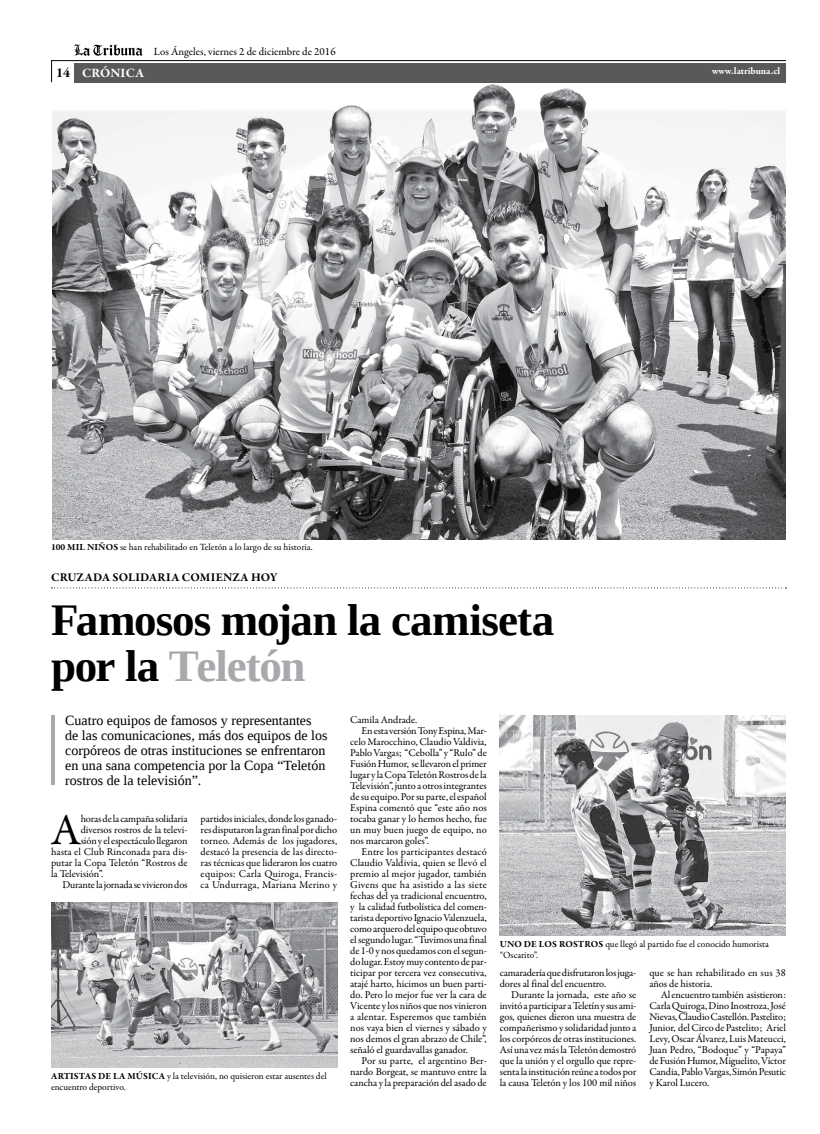
<style>
.page{position:relative;width:820px;height:1134px;background:#fff}
.page>*{position:absolute;margin:0;border:0;box-sizing:border-box;transform-origin:0 0}
.t1{font:700 45px/46px "Liberation Serif";letter-spacing:-.02em;color:#000}
.t2{font:44.5px "Garamond Premr Pro";color:#000}
.t3{font:14px/15px "Liberation Serif";color:#000}
.t4{font:700 14px "Garamond Premr Pro";color:#000}
.t5{font:700 13px "Garamond Premr Pro";letter-spacing:.01em;color:#fff}
.t6{font:700 12px "Garamond Premr Pro";letter-spacing:.01em;color:#000}
.t7{font:11px "Garamond Premr Pro";color:#000}
.t8{font:10.5px/11px "Garamond Premr Pro";letter-spacing:-.005em;color:#000;text-align:justify}
.t9{font:10.5px "Garamond Premr Pro";letter-spacing:.02em;color:#000}
.t10{font:700 10px "Garamond Premr Pro";color:#fff}
.t11{font:9.5px/11px "Garamond Premr Pro";color:#000}
.t12{font:700 9.5px "Garamond Premr Pro";color:#000}
.s1{font-weight:700}
.s2{color:#a7a9ac}
</style>
<div class="page">
<svg style="left:51px;top:44px;width:735px;height:39px"></svg>
<svg style="left:52px;top:587px;width:734px;height:1px"></svg>
<hr style="left:51px;top:715px;width:4px;height:70px;background:#a7a9ac">
<img style="left:52px;top:71px;width:733px;height:468px">
<img style="left:51px;top:902px;width:286px;height:165px">
<img style="left:499px;top:715px;width:286px;height:220px">
<h3 class="t4" style="left:56px;top:64px;width:16px">14</h3>
<p class="t7" style="left:154px;top:45px;width:183px">Los Ángeles, viernes 2 de diciembre de 2016</p>
<p class="t5" style="left:82px;top:65px;width:64px">CRÓNICA</p>
<p class="t10" style="left:711px;top:65px;width:70px">WWW.LATRIBUNA.CL</p>
<p class="t11" style="left:51px;top:542px;width:263px"><span class="s1">100 MIL NIÑOS</span> se han rehabilitado en Teletón a lo largo de su historia.</p>
<p class="t6" style="left:51px;top:570px;width:107px">CRUZADA SOLIDARIA</p>
<p class="t6" style="left:182px;top:570px;width:97px">COMIENZA HOY</p>
<h1 class="t1" style="left:51px;top:596px;width:504px">Famosos mojan la camiseta por la <span class="s2">Teletón</span></h1>
<h3 class="t3" style="left:65px;top:713px;width:264px">Cuatro equipos de famosos y representantes de las comunicaciones, más dos equipos de los corpóreos de otras instituciones se enfrentaron en una sana competencia por la Copa “Teletón rostros de la televisión”.</h3>
<h2 class="t2" style="left:51px;top:803px;width:32px">A</h2>
<p class="t8" style="left:81px;top:813px;width:108px">horas de la campaña solidaria</p>
<p class="t8" style="left:200px;top:813px;width:138px">partidos iniciales, donde los ganado&shy;res disputaron la gran final por dicho torneo. Además de los jugadores, destacó la presencia de las directo&shy;ras técnicas que lideraron los cuatro equipos: Carla Quiroga, Francis&shy;ca Undurraga, Mariana Merino y</p>
<p class="t8" style="left:81px;top:825px;width:108px">diversos rostros de la televi-</p>
<p class="t8" style="left:81px;top:836px;width:108px">sión y el espectáculo llegaron</p>
<p class="t8" style="left:51px;top:847px;width:138px">hasta el Club Rinconada para dis-</p>
<p class="t8" style="left:51px;top:858px;width:138px">putar la Copa Teletón “Rostros de</p>
<p class="t8" style="left:51px;top:869px;width:54px">la Televisión”.</p>
<p class="t8" style="left:62px;top:880px;width:127px">Durante la jornada se vivieron dos</p>
<p class="t11" style="left:51px;top:1070px;width:277px"><span class="s1">ARTISTAS DE LA MÚSICA</span> y la televisión, no quisieron estar ausentes del encuentro deportivo.</p>
<p class="t8" style="left:350px;top:715px;width:69px">Camila Andrade.</p>
<p class="t8" style="left:361px;top:726px;width:127px">En esta versión Tony Espina, Mar-</p>
<p class="t8" style="left:350px;top:737px;width:138px">celo Marocchino, Claudio Valdivia,</p>
<p class="t8" style="left:350px;top:748px;width:138px">Pablo Vargas; “Cebolla” y “Rulo” de</p>
<p class="t8" style="left:350px;top:759px;width:138px">Fusión Humor, se llevaron el primer</p>
<p class="t8" style="left:350px;top:770px;width:138px">lugar y la Copa Teletón Rostros de la</p>
<p class="t8" style="left:350px;top:781px;width:138px">Televisión”, junto a otros integrantes</p>
<p class="t8" style="left:350px;top:792px;width:138px">de su equipo. Por su parte, el español</p>
<p class="t8" style="left:350px;top:803px;width:138px">Espina comentó que “este año nos</p>
<p class="t8" style="left:350px;top:814px;width:138px">tocaba ganar y lo hemos hecho, fue</p>
<p class="t8" style="left:350px;top:825px;width:138px">un muy buen juego de equipo, no</p>
<p class="t8" style="left:350px;top:836px;width:80px">nos marcaron goles”.</p>
<p class="t8" style="left:361px;top:847px;width:127px">Entre los participantes destacó</p>
<p class="t8" style="left:350px;top:858px;width:138px">Claudio Valdivia, quien se llevó el</p>
<p class="t8" style="left:350px;top:869px;width:138px">premio al mejor jugador, también</p>
<p class="t9" style="left:350px;top:879px;width:138px">Givens que ha asistido a las siete</p>
<p class="t8" style="left:350px;top:891px;width:138px">fechas del ya tradicional encuentro,</p>
<p class="t8" style="left:350px;top:902px;width:138px">y la calidad futbolística del comen-</p>
<p class="t8" style="left:350px;top:913px;width:138px">tarista deportivo Ignacio Valenzuela,</p>
<p class="t8" style="left:350px;top:924px;width:138px">como arquero del equipo que obtuvo</p>
<p class="t8" style="left:350px;top:935px;width:138px">el segundo lugar. “Tuvimos una final</p>
<p class="t8" style="left:350px;top:946px;width:138px">de 1-0 y nos quedamos con el segun-</p>
<p class="t8" style="left:350px;top:957px;width:138px">do lugar. Estoy muy contento de par-</p>
<p class="t8" style="left:350px;top:968px;width:138px">ticipar por tercera vez consecutiva,</p>
<p class="t8" style="left:350px;top:979px;width:138px">atajé harto, hicimos un buen parti-</p>
<p class="t8" style="left:350px;top:990px;width:138px">do. Pero lo mejor fue ver la cara de</p>
<p class="t8" style="left:350px;top:1001px;width:138px">Vicente y los niños que nos vinieron</p>
<p class="t8" style="left:350px;top:1012px;width:138px">a alentar. Esperemos que también</p>
<p class="t8" style="left:350px;top:1023px;width:138px">nos vaya bien el viernes y sábado y</p>
<p class="t8" style="left:350px;top:1034px;width:138px">nos demos el gran abrazo de Chile”,</p>
<p class="t8" style="left:350px;top:1045px;width:119px">señaló el guardavallas ganador.</p>
<p class="t8" style="left:361px;top:1056px;width:127px">Por su parte, el argentino Ber-</p>
<p class="t8" style="left:350px;top:1067px;width:138px">nardo Borgeat, se mantuvo entre la</p>
<p class="t8" style="left:350px;top:1078px;width:138px">cancha y la preparación del asado de</p>
<p class="t12" style="left:499px;top:938px;width:46px">UNO DE LOS</p>
<p class="t11" style="left:559px;top:938px;width:211px"><span class="s1">ROSTROS</span> que llegó al partido fue el conocido humorista</p>
<p class="t11" style="left:499px;top:949px;width:40px">“Oscarito”.</p>
<p class="t8" style="left:499px;top:967px;width:138px">camaradería que disfrutaron los juga&shy;dores al final del encuentro.</p>
<p class="t8" style="left:499px;top:990px;width:138px;text-indent:11px">Durante la jornada, este año se invitó a participar a Teletín y sus ami&shy;gos, quienes dieron una muestra de compañerismo y solidaridad junto a los corpóreos de otras instituciones.<br>Así una vez más la Teletón demostró que la unión y el orgullo que repre&shy;senta la institución reúne a todos por la causa Teletón y los 100 mil niños</p>
<p class="t8" style="left:649px;top:968px;width:138px">que se han rehabilitado en sus 38 años de historia.</p>
<p class="t8" style="left:649px;top:990px;width:138px;text-indent:11px">Al encuentro también asistieron:<br>Carla Quiroga, Dino Inostroza, José Nievas, Claudio Castellón. Pastelito; Junior, del Circo de Pastelito; Ariel Levy, Oscar Álvarez, Luis Mateucci, Juan Pedro, “Bodoque” y “Papaya” de Fusión Humor, Miguelito, Víctor Candia, Pablo Vargas, Simón Pesutic y Karol Lucero.</p>
</div>
